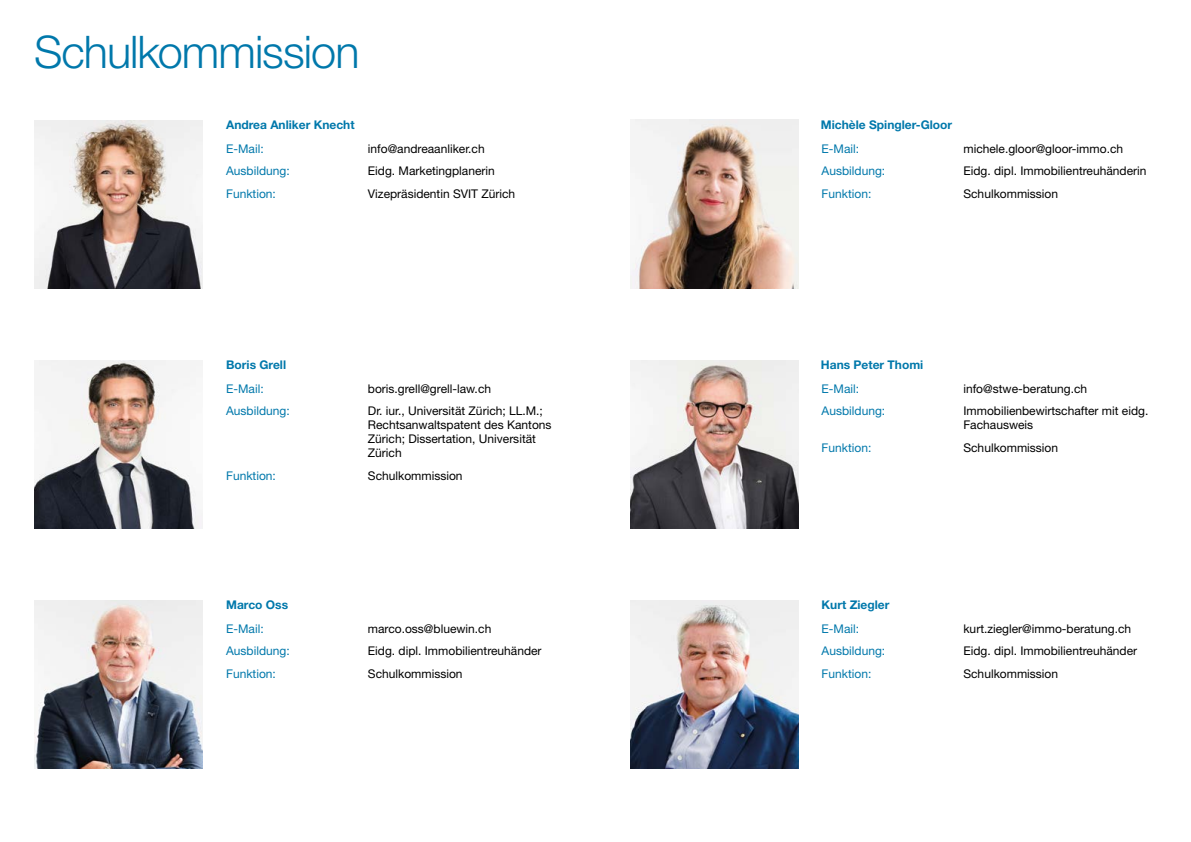
<style>
.page{position:relative;width:1191px;height:842px;background:#fff}
.page>*{position:absolute;margin:0;border:0;box-sizing:border-box;transform-origin:0 0}
.t1{font:300 45px "Helvetica Neue LT Std";letter-spacing:-.02em;color:#0078ab}
.t2{font:12px/14px "Helvetica Neue LT Std";color:#000}
.t3{font:12px "Helvetica Neue LT Std";color:#0078ab}
.t4{font:700 12px "Helvetica Neue LT Std";color:#0078ab}
</style>
<div class="page">
<img style="left:630px;top:600px;width:168px;height:168px">
<img style="left:630px;top:360px;width:168px;height:168px">
<img style="left:630px;top:120px;width:168px;height:168px">
<img style="left:34px;top:360px;width:168px;height:168px">
<img style="left:34px;top:600px;width:168px;height:168px">
<img style="left:35px;top:120px;width:168px;height:168px">
<h1 class="t1" style="left:34px;top:25px;width:327px">Schulkommission</h1>
<p class="t4" style="left:226px;top:117px;width:130px">Andrea Anliker Knecht</p>
<p class="t3" style="left:226px;top:141px;width:39px">E-Mail:</p>
<p class="t2" style="left:368px;top:141px;width:118px">info@andreaanliker.ch</p>
<p class="t3" style="left:226px;top:164px;width:65px">Ausbildung:</p>
<p class="t2" style="left:368px;top:164px;width:128px">Eidg. Marketingplanerin</p>
<p class="t3" style="left:226px;top:186px;width:51px">Funktion:</p>
<p class="t2" style="left:368px;top:186px;width:149px">Vizepräsidentin SVIT Zürich</p>
<p class="t4" style="left:226px;top:357px;width:61px">Boris Grell</p>
<p class="t3" style="left:226px;top:381px;width:39px">E-Mail:</p>
<p class="t2" style="left:368px;top:381px;width:125px">boris.grell@grell-law.ch</p>
<p class="t3" style="left:226px;top:404px;width:65px">Ausbildung:</p>
<p class="t2" style="left:368px;top:404px;width:185px">Dr. iur., Universität Zürich; LL.M.;<br>Rechtsanwaltspatent des Kantons<br>Zürich; Dissertation, Universität<br>Zürich</p>
<p class="t3" style="left:226px;top:468px;width:51px">Funktion:</p>
<p class="t2" style="left:368px;top:468px;width:96px">Schulkommission</p>
<p class="t4" style="left:226px;top:597px;width:64px">Marco Oss</p>
<p class="t3" style="left:226px;top:621px;width:39px">E-Mail:</p>
<p class="t2" style="left:368px;top:621px;width:125px">marco.oss@bluewin.ch</p>
<p class="t3" style="left:226px;top:644px;width:65px">Ausbildung:</p>
<p class="t2" style="left:368px;top:644px;width:175px">Eidg. dipl. Immobilientreuhänder</p>
<p class="t3" style="left:226px;top:666px;width:51px">Funktion:</p>
<p class="t2" style="left:368px;top:666px;width:96px">Schulkommission</p>
<p class="t4" style="left:821px;top:117px;width:133px">Michèle Spingler-Gloor</p>
<p class="t3" style="left:821px;top:141px;width:39px">E-Mail:</p>
<p class="t2" style="left:963px;top:141px;width:161px">michele.gloor@gloor-immo.ch</p>
<p class="t3" style="left:821px;top:164px;width:65px">Ausbildung:</p>
<p class="t2" style="left:963px;top:164px;width:184px">Eidg. dipl. Immobilientreuhänderin</p>
<p class="t3" style="left:821px;top:186px;width:51px">Funktion:</p>
<p class="t2" style="left:963px;top:186px;width:96px">Schulkommission</p>
<p class="t4" style="left:821px;top:357px;width:104px">Hans Peter Thomi</p>
<p class="t3" style="left:821px;top:381px;width:39px">E-Mail:</p>
<p class="t2" style="left:963px;top:381px;width:125px">info@stwe-beratung.ch</p>
<p class="t3" style="left:821px;top:404px;width:65px">Ausbildung:</p>
<p class="t2" style="left:963px;top:404px;width:186px">Immobilienbewirtschafter mit eidg.<br>Fachausweis</p>
<p class="t3" style="left:821px;top:440px;width:51px">Funktion:</p>
<p class="t2" style="left:963px;top:440px;width:96px">Schulkommission</p>
<p class="t4" style="left:821px;top:597px;width:69px">Kurt Ziegler</p>
<p class="t3" style="left:821px;top:621px;width:39px">E-Mail:</p>
<p class="t2" style="left:963px;top:621px;width:169px">kurt.ziegler@immo-beratung.ch</p>
<p class="t3" style="left:821px;top:644px;width:65px">Ausbildung:</p>
<p class="t2" style="left:963px;top:644px;width:175px">Eidg. dipl. Immobilientreuhänder</p>
<p class="t3" style="left:821px;top:666px;width:51px">Funktion:</p>
<p class="t2" style="left:963px;top:666px;width:96px">Schulkommission</p>
</div>
